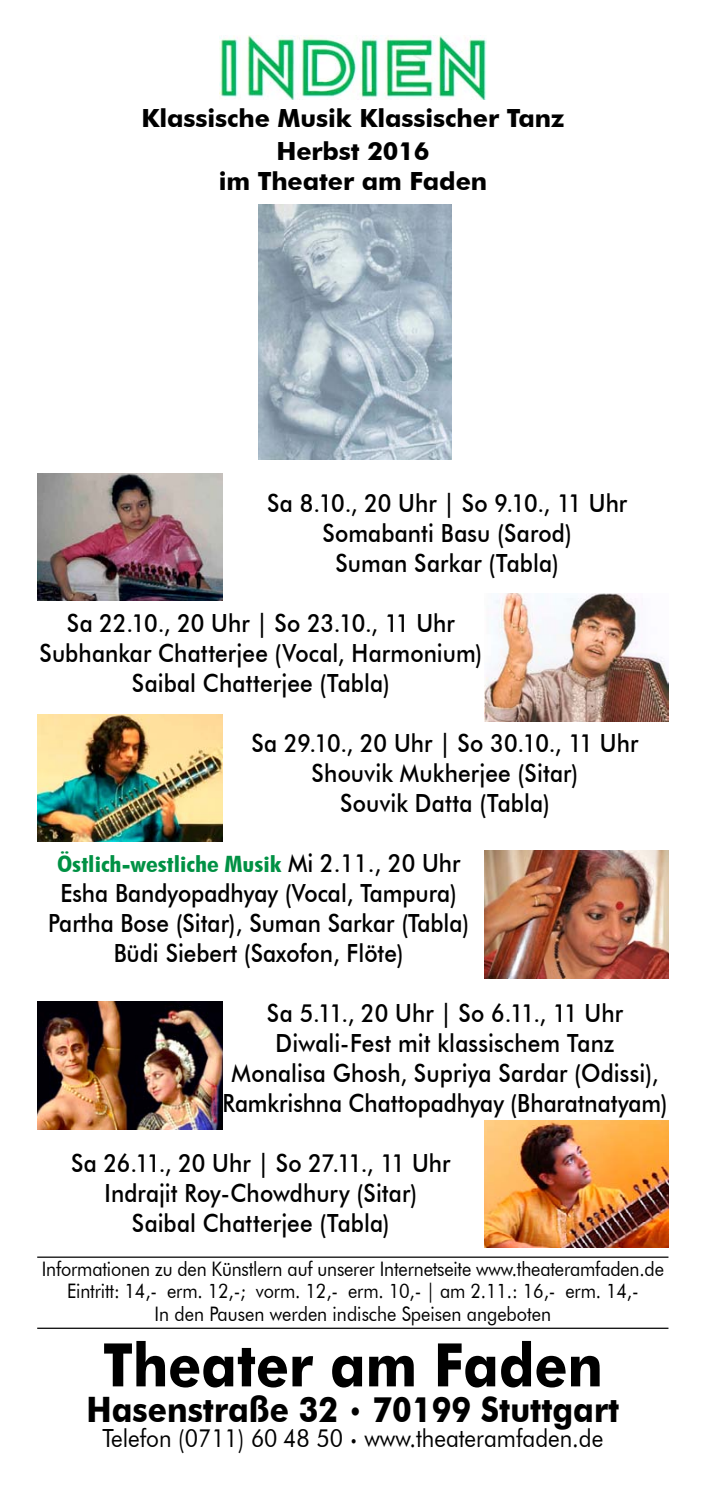
<style>
.page{position:relative;width:709px;height:1489px;background:#fff}
.page>*{position:absolute;margin:0;border:0;box-sizing:border-box;transform-origin:0 0}
.t1{font:700 60px "Futura BT";color:#000;scale:.9 1}
.t2{font:700 35px "Futura BT";color:#000;scale:.9 1}
.t3{font:500 25px/30px "Futura BT";color:#000;text-align:center;scale:.9 1}
.t4{font:700 25px/30px "Futura BT";letter-spacing:-.005em;color:#000;text-align:center}
.t5{font:25px "Futura BT";color:#000;scale:.9 1}
.t6{font:700 condensed 22.5px "Futura BT";color:#009144;scale:1.2 1}
.t7{font:20px/22.5px "Futura BT";letter-spacing:-.01em;color:#000;text-align:center;scale:.9 1}
.s1{font-weight:500;font-stretch:normal;font-size:25px;color:#000}
.s2{font-size:27.5px}
.s3{font-size:15px}
</style>
<div class="page">
<img style="left:219px;top:35px;width:268px;height:65px">
<hr style="left:37px;top:1256px;width:631px;height:1px;background:#000">
<hr style="left:37px;top:1327px;width:631px;height:1px;background:#000">
<img style="left:258px;top:204px;width:194px;height:255px">
<img style="left:484px;top:594px;width:184px;height:127px">
<img style="left:38px;top:714px;width:184px;height:128px">
<img style="left:484px;top:850px;width:184px;height:128px">
<img style="left:38px;top:473px;width:184px;height:128px">
<img style="left:484px;top:1120px;width:184px;height:127px">
<img style="left:38px;top:1001px;width:184px;height:128px">
<p class="t4" style="left:141px;top:103px;width:424px">Klassische Musik Klassischer Tanz</p>
<p class="t4" style="left:219px;top:136px;width:270px">Herbst 2016<br>im Theater am Faden</p>
<p class="t3" style="left:267px;top:487px;width:402px">Sa 8.10., 20 Uhr | So 9.10., 11 Uhr<br>Somabanti Basu (Sarod)<br>Suman Sarkar (Tabla)</p>
<p class="t3" style="left:39px;top:607px;width:493px">Sa 22.10., 20 Uhr | So 23.10., 11 Uhr<br>Subhankar Chatterjee (Vocal, Harmonium)<br>Saibal Chatterjee (Tabla)</p>
<p class="t3" style="left:251px;top:727px;width:431px">Sa 29.10., 20 Uhr | So 30.10., 11 Uhr<br>Shouvik Mukherjee (Sitar)<br>Souvik Datta (Tabla)</p>
<p class="t6" style="left:57px;top:850px;width:337px">Östlich-westliche Musik <span class="s1">Mi 2.11., 20 Uhr</span></p>
<p class="t3" style="left:48px;top:877px;width:469px">Esha Bandyopadhyay (Vocal, Tampura)<br>Partha Bose (Sitar), Suman Sarkar (Tabla)<br>Büdi Siebert (Saxofon, Flöte)</p>
<p class="t3" style="left:222px;top:997px;width:496px">Sa 5.11., 20 Uhr | So 6.11., 11 Uhr Diwali-Fest mit klassischem Tanz<br>Monalisa Ghosh, Supriya Sardar (Odissi), Ramkrishna Chattopadhyay (Bharatnatyam)</p>
<p class="t3" style="left:71px;top:1147px;width:423px">Sa 26.11., 20 Uhr | So 27.11., 11 Uhr<br>Indrajit Roy-Chowdhury (Sitar)<br>Saibal Chatterjee (Tabla)</p>
<p class="t7" style="left:42px;top:1256px;width:693px">Informationen zu den Künstlern auf unserer Internetseite www.theateramfaden.de<br>Eintritt: 14,- erm. 12,-; vorm. 12,- erm. 10,- | am 2.11.: 16,- erm. 14,-<br>In den Pausen werden indische Speisen angeboten</p>
<h1 class="t1" style="left:103px;top:1328px;width:556px">Theater am Faden</h1>
<h2 class="t2" style="left:87px;top:1388px;width:593px">Hasenstraße 32 <span class="s2">•</span> 70199 Stuttgart</h2>
<p class="t5" style="left:102px;top:1423px;width:558px">Telefon (0711) 60 48 50 <span class="s3">•</span> www.theateramfaden.de</p>
</div>
